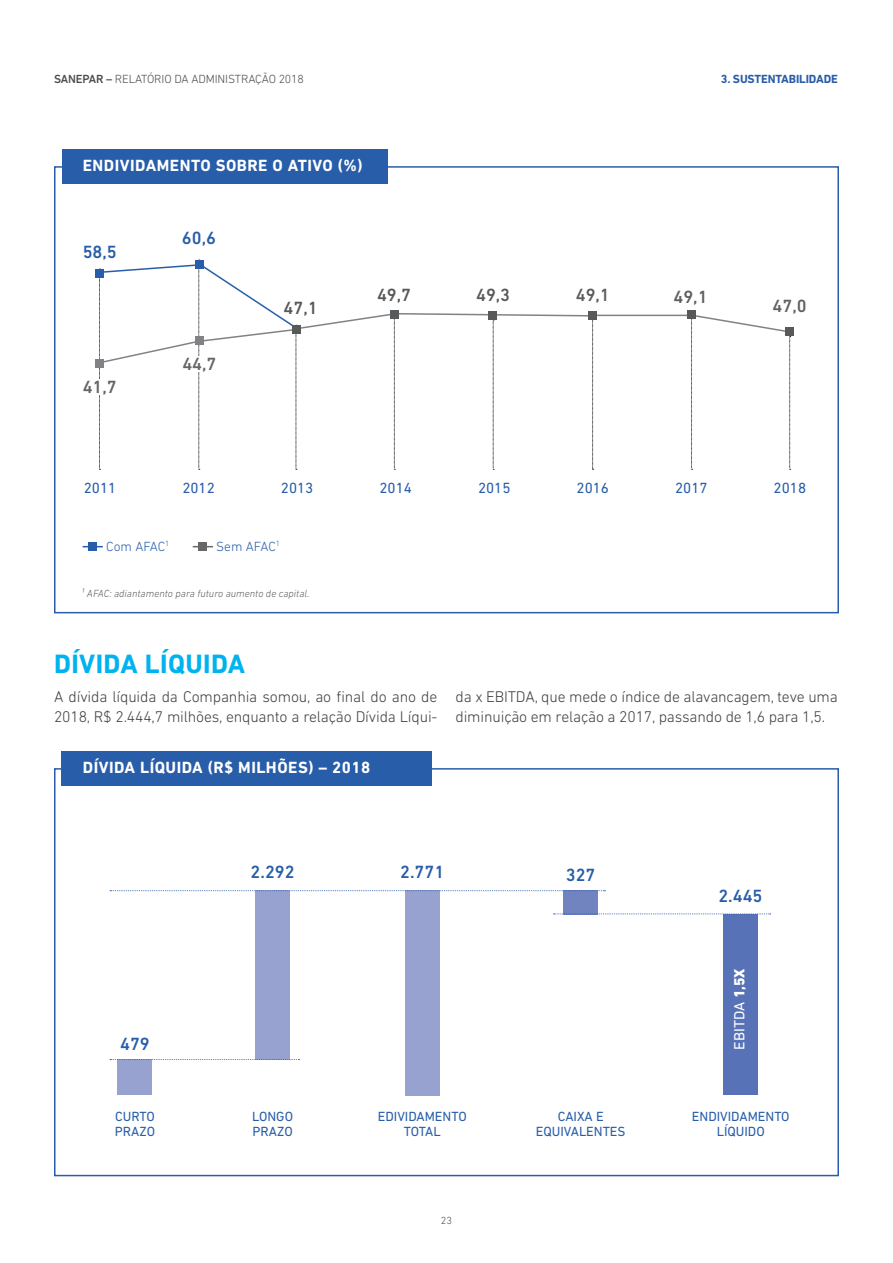
<style>
.page{position:relative;width:893px;height:1263px;background:#fff}
.page>*{position:absolute;margin:0;border:0;box-sizing:border-box;transform-origin:0 0}
.t1{font:700 27px "DIN Next LT Pro";letter-spacing:.015em;color:#00b3ef}
.t2{font:500 18px "DIN Next LT Pro";color:#275da9}
.t3{font:500 18px "DIN Next LT Pro";color:#57585a}
.t4{font:500 18px "DIN Next LT Pro";color:#636366}
.t5{font:500 18px "DIN Next LT Pro";color:#656568}
.t6{font:500 18px "DIN Next LT Pro";color:#5a5a5d}
.t7{font:500 18px "DIN Next LT Pro";color:#5c5c5f}
.t8{font:500 18px "DIN Next LT Pro";color:#5f5f62}
.t9{font:500 18px "DIN Next LT Pro";color:#616164}
.t10{font:700 16.5px "DIN Next LT Pro";letter-spacing:.03em;color:#fff}
.t11{font:300 15.75px/20.2px "DIN Next LT Pro";letter-spacing:-.01em;color:#3e3e3f}
.t12{font:15px "DIN Next LT Pro";color:#275da9}
.t13{font:15px "DIN Next LT Pro";color:#fff}
.t14{font:13.5px/15px "DIN Next LT Pro";color:#275da9;text-align:center}
.t15{font:300 13.5px "DIN Next LT Pro";color:#275da9}
.t16{font:300 12px "DIN Next LT Pro";letter-spacing:-.01em;color:#4b4c4d}
.t17{font:700 12px "DIN Next LT Pro";letter-spacing:-.01em;color:#295ca8}
.t18{font:italic 300 10.5px "DIN Next LT Pro";color:#58595b}
.t19{font:300 10.5px "DIN Next LT Pro";color:#4b4c4d}
.s1{font-weight:500}
.s2{font-weight:800}
</style>
<div class="page">
<div style="left:62px;top:751px;width:370px;height:34px;background:#275da9"></div>
<div style="left:118px;top:1059px;width:34px;height:35px;background:#98a2d1"></div>
<div style="left:255px;top:890px;width:35px;height:170px;background:#98a2d1"></div>
<div style="left:405px;top:890px;width:34px;height:205px;background:#98a2d1"></div>
<div style="left:723px;top:913px;width:35px;height:181px;background:#5772b6"></div>
<div style="left:563px;top:890px;width:35px;height:24px;background:#7284c0"></div>
<svg style="left:110px;top:890px;width:495px;height:1px"></svg>
<svg style="left:110px;top:1059px;width:189px;height:1px"></svg>
<svg style="left:553px;top:913px;width:218px;height:1px"></svg>
<hr style="left:592px;top:315px;width:100px;height:1px;background:#808285">
<svg style="left:691px;top:315px;width:100px;height:155px"></svg>
<svg style="left:99px;top:260px;width:495px;height:210px"></svg>
<div style="left:95px;top:269px;width:9px;height:9px;background:#275da9"></div>
<div style="left:95px;top:359px;width:9px;height:9px;background:#808285"></div>
<div style="left:195px;top:336px;width:8px;height:9px;background:#808285"></div>
<div style="left:195px;top:260px;width:8px;height:9px;background:#275da9"></div>
<div style="left:292px;top:325px;width:9px;height:9px;background:#58595b"></div>
<div style="left:390px;top:310px;width:9px;height:9px;background:#58595b"></div>
<div style="left:488px;top:311px;width:9px;height:9px;background:#58595b"></div>
<div style="left:588px;top:311px;width:9px;height:9px;background:#58595b"></div>
<div style="left:687px;top:310px;width:9px;height:9px;background:#58595b"></div>
<div style="left:785px;top:327px;width:9px;height:9px;background:#58595b"></div>
<div style="left:83px;top:379px;width:34px;height:16px;background:#fff"></div>
<div style="left:182px;top:357px;width:34px;height:15px;background:#fff"></div>
<div style="left:62px;top:149px;width:326px;height:34px;background:#275da9"></div>
<div style="left:88px;top:542px;width:9px;height:9px;background:#275da9"></div>
<svg style="left:193px;top:546px;width:20px;height:1px"></svg>
<div style="left:199px;top:542px;width:8px;height:9px;background:#67676a"></div>
<p class="t16" style="left:54px;top:72px;width:251px"><span class="s1">SANEPAR –</span> RELATÓRIO DA ADMINISTRAÇÃO 2018</p>
<p class="t17" style="left:721px;top:72px;width:118px">3. SUSTENTABILIDADE</p>
<p class="t10" style="left:83px;top:156px;width:75px">EN DIVIDAMENTO</p>
<p class="t10" style="left:216px;top:156px;width:22px">SOBRE</p>
<p class="t10" style="left:272px;top:156px;width:92px">O ATIVO (%)</p>
<p class="t2" style="left:83px;top:241px;width:36px">58,5</p>
<p class="t4" style="left:83px;top:376px;width:36px">41,7</p>
<p class="t2" style="left:182px;top:228px;width:36px">60,6</p>
<p class="t5" style="left:182px;top:354px;width:36px">44,7</p>
<p class="t3" style="left:284px;top:298px;width:36px">47,1</p>
<p class="t3" style="left:377px;top:284px;width:36px">49,7</p>
<p class="t6" style="left:476px;top:284px;width:36px">49,3</p>
<p class="t7" style="left:576px;top:284px;width:36px">49,1</p>
<p class="t8" style="left:673px;top:286px;width:36px">49,1</p>
<p class="t9" style="left:773px;top:296px;width:36px">47,0</p>
<p class="t12" style="left:84px;top:479px;width:34px">2011</p>
<p class="t12" style="left:182px;top:479px;width:34px">2012</p>
<p class="t12" style="left:281px;top:479px;width:34px">2013</p>
<p class="t12" style="left:379px;top:479px;width:34px">2014</p>
<p class="t12" style="left:478px;top:479px;width:34px">2015</p>
<p class="t12" style="left:577px;top:479px;width:34px">2016</p>
<p class="t12" style="left:675px;top:479px;width:34px">2017</p>
<p class="t12" style="left:774px;top:479px;width:34px">2018</p>
<p class="t15" style="left:106px;top:539px;width:65px">Com AFAC<sup>1</sup></p>
<p class="t15" style="left:216px;top:539px;width:65px">Sem AFAC<sup>1</sup></p>
<p class="t18" style="left:81px;top:587px;width:230px">¹ AFAC: adiantamento para futuro aumento de capital.</p>
<h1 class="t1" style="left:54px;top:648px;width:192px">DÍVIDA LÍQUI DA</h1>
<p class="t11" style="left:54px;top:686px;width:385px">A dívida líquida da Companhia somou, ao final do ano de<br>2018, R$ 2.444,7 milhões, enquanto a relação Dívida Líqui-</p>
<p class="t10" style="left:83px;top:758px;width:289px">DÍVIDA LÍQUI DA (R$ MI LHÕES) – 2018</p>
<p class="t11" style="left:455px;top:686px;width:384px">da x EBITDA, que mede o índice de alavancagem, teve uma diminuição em relação a 2017, passando de 1,6 para 1,5.</p>
<p class="t2" style="left:120px;top:1033px;width:31px">479</p>
<p class="t2" style="left:251px;top:861px;width:46px">2.292</p>
<p class="t2" style="left:400px;top:861px;width:46px">2.771</p>
<p class="t2" style="left:566px;top:864px;width:31px">327</p>
<p class="t2" style="left:718px;top:886px;width:46px">2.445</p>
<p class="t13" style="left:731px;top:1049px;width:83px;rotate:-90deg">EBITDA <span class="s2">1,5X</span></p>
<p class="t14" style="left:115px;top:1109px;width:42px;text-align:left">CURTO<br>PRAZO</p>
<p class="t14" style="left:252px;top:1109px;width:42px;text-align:left">LONGO<br>PRAZO</p>
<p class="t14" style="left:378px;top:1109px;width:90px">EDIVIDAMENTO<br>TOTAL</p>
<p class="t19" style="left:441px;top:1214px;width:13px">23</p>
<p class="t14" style="left:536px;top:1108px;width:91px">CAIXA E<br>EQUIVALENTES</p>
<p class="t14" style="left:692px;top:1108px;width:99px">ENDIVIDAMENTO<br>LÍQUIDO</p>
</div>
